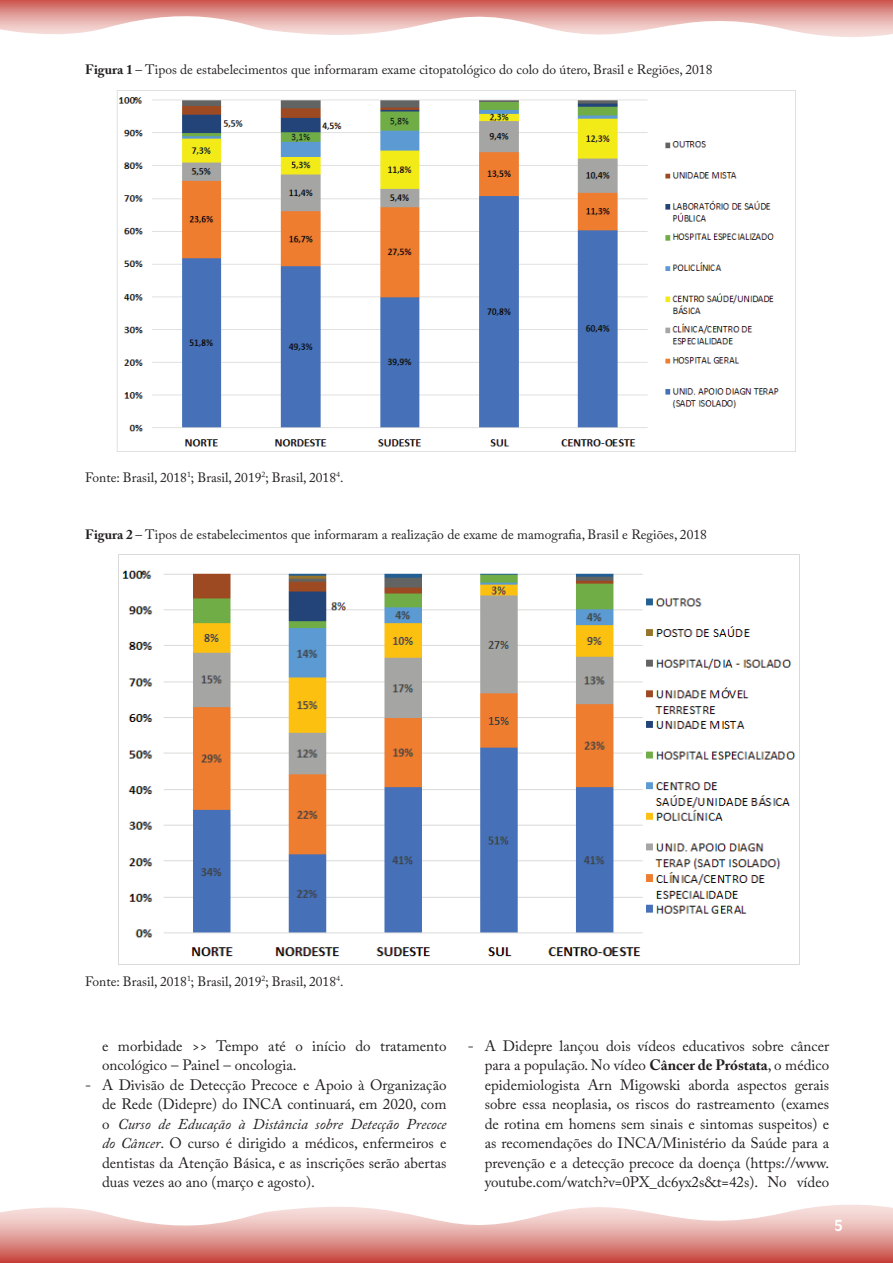
<style>
.page{position:relative;width:893px;height:1263px;background:#fff}
.page>*{position:absolute;margin:0;border:0;box-sizing:border-box;transform-origin:0 0}
.t1{font:15px/19.5px "Adobe Caslon Pro";color:#231f20;text-align:justify}
.t2{font:700 15px "Decade S Si";color:#fff}
.t3{font:13.5px "Adobe Caslon Pro";color:#231f20}
.s1{font-weight:700}
.s2{font-style:italic}
</style>
<div class="page">
<svg style="left:0;top:1204px;width:893px;height:59px"></svg>
<svg style="left:0;top:0;width:893px;height:37px"></svg>
<img style="left:117px;top:91px;width:678px;height:361px">
<img style="left:119px;top:554px;width:681px;height:410px">
<p class="t3" style="left:85px;top:61px;width:629px"><span class="s1">Figura 1</span> – Tipos de estabelecimentos que informaram exame citopatológico do colo do útero, Brasil e Regiões, 2018</p>
<p class="t3" style="left:85px;top:469px;width:260px">Fonte: Brasil, 2018<sup>1</sup>; Brasil, 2019<sup>2</sup>; Brasil, 2018<sup>4</sup>.</p>
<p class="t3" style="left:85px;top:527px;width:623px"><span class="s1">Figura 2</span> – Tipos de estabelecimentos que informaram a realização de exame de mamografia, Brasil e Regiões, 2018</p>
<p class="t3" style="left:85px;top:973px;width:260px">Fonte: Brasil, 2018<sup>1</sup>; Brasil, 2019<sup>2</sup>; Brasil, 2018<sup>4</sup>.</p>
<p class="t1" style="left:102px;top:1035px;width:346px">e morbidade &gt;&gt; Tempo até o início do tratamento oncológico – Painel – oncologia.</p>
<p class="t1" style="left:102px;top:1074px;width:346px;text-indent:-17px">- A Divisão de Detecção Precoce e Apoio à Organização de Rede (Didepre) do INCA continuará, em 2020, com o <span class="s2">Curso de Educação à Distância sobre Detecção Precoce do Câncer</span>. O curso é dirigido a médicos, enfermeiros e dentistas da Atenção Básica, e as inscrições serão abertas duas vezes ao ano (março e agosto).</p>
<p class="t1" style="left:485px;top:1035px;width:346px;text-indent:-17px">- A Didepre lançou dois vídeos educativos sobre câncer para a população. No vídeo <span class="s1">Câncer de Próstata</span>, o médico epidemiologista Arn Migowski aborda aspectos gerais sobre essa neoplasia, os riscos do rastreamento (exames de rotina em homens sem sinais e sintomas suspeitos) e as recomendações do INCA/Ministério da Saúde para a prevenção e a detecção precoce da doença (https://www. youtube.com/watch?v=0PX_dc6yx2s&amp;t=42s). No vídeo</p>
<p class="t2" style="left:834px;top:1216px;width:10px">5</p>
</div>
